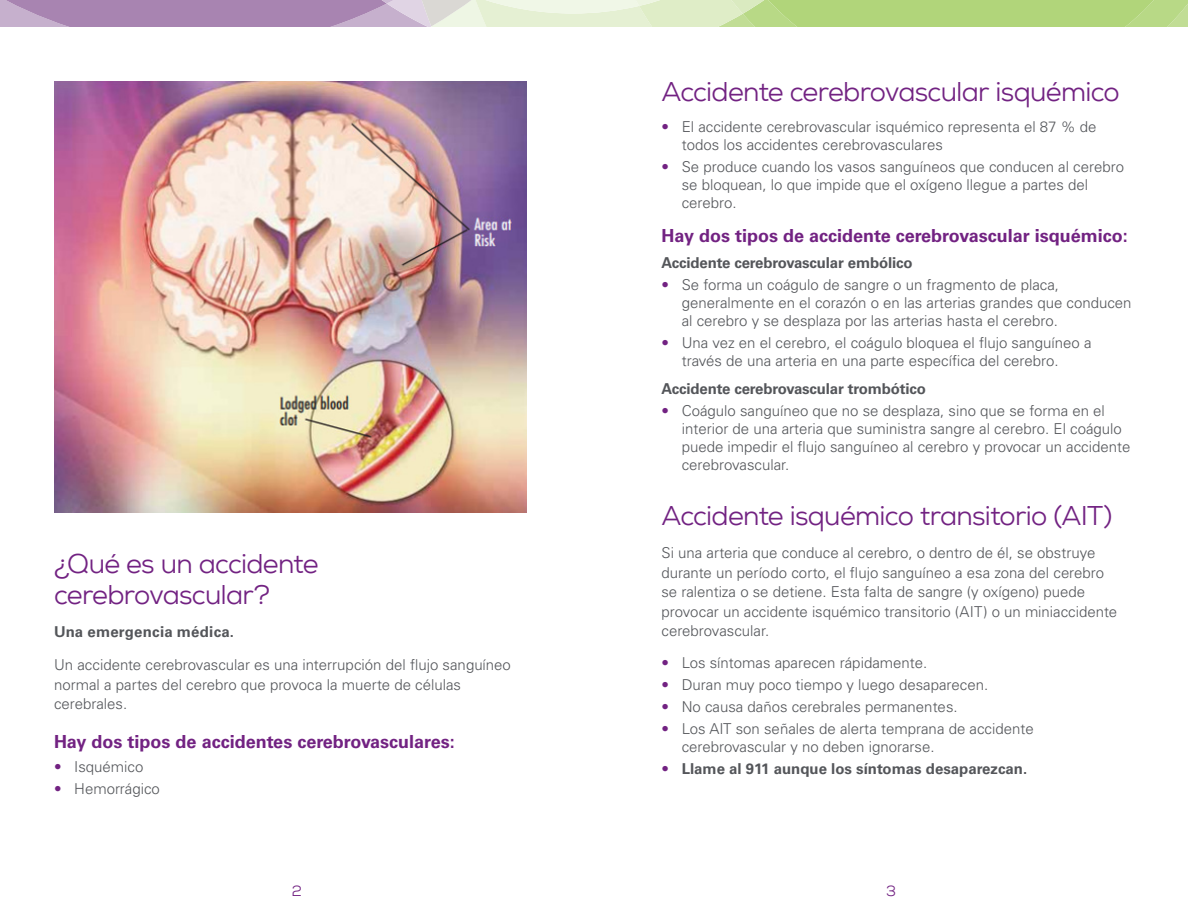
<style>
.page{position:relative;width:1188px;height:918px;background:#fff}
.page>*{position:absolute;margin:0;border:0;box-sizing:border-box;transform-origin:0 0}
.t1{font:27px/31px "Nexa";letter-spacing:-.03em;color:#722282}
.t2{font:700 18px "Univers LT Std";color:#722282}
.t3{font:300 15px/18px "Univers LT Std";color:#54565a}
.t4{font:700 15px "Univers LT Std";letter-spacing:-.01em;color:#54565a}
.t5{font:700 15px "Univers LT Std";letter-spacing:.015em;color:#54565a}
.t6{font:15px "Nexa";color:#722282}
.s1{color:#722282}
.s2{font-weight:300;color:#722282}
</style>
<div class="page">
<svg style="left:0;top:0;width:1188px;height:27px;background:#bfc3a9"></svg>
<img style="left:54px;top:81px;width:472px;height:432px">
<h1 class="t1" style="left:54px;top:549px;width:266px">¿Qué es un accidente cerebrovascular?</h1>
<p class="t5" style="left:54px;top:623px;width:182px">Una emergencia médica.</p>
<p class="t3" style="left:54px;top:655px;width:458px;line-height:19.5px">Un accidente cerebrovascular es una interrupción del flujo sanguíneo normal a partes del cerebro que provoca la muerte de células cerebrales.</p>
<p class="t2" style="left:54px;top:731px;width:402px">Hay dos tipos de accidentes cerebrovasculares:</p>
<p class="t3" style="left:54px;top:758px;width:91px"><span class="s1">•</span> Isquémico</p>
<p class="t3" style="left:54px;top:780px;width:107px"><span class="s1">•</span> Hemorrágico</p>
<h1 class="t1" style="left:662px;top:76px;width:460px">Accidente cerebrovascular isquémico</h1>
<p class="t3" style="left:682px;top:118px;width:416px;text-indent:-20px"><span class="s1">•</span> El accidente cerebrovascular isquémico representa el 87 % de todos los accidentes cerebrovasculares</p>
<p class="t3" style="left:682px;top:158px;width:444px;text-indent:-20px"><span class="s1">•</span> Se produce cuando los vasos sanguíneos que conducen al cerebro se bloquean, lo que impide que el oxígeno llegue a partes del cerebro.</p>
<p class="t2" style="left:662px;top:225px;width:468px">Hay dos tipos de accidente cerebrovascular isquémico:</p>
<p class="t4" style="left:662px;top:254px;width:253px">Accidente cerebrovascular embólico</p>
<p class="t3" style="left:682px;top:275px;width:451px;text-indent:-20px"><span class="s1">•</span> Se forma un coágulo de sangre o un fragmento de placa, generalmente en el corazón o en las arterias grandes que conducen al cerebro y se desplaza por las arterias hasta el cerebro.</p>
<p class="t3" style="left:682px;top:334px;width:411px;text-indent:-20px"><span class="s1">•</span> Una vez en el cerebro, el coágulo bloquea el flujo sanguíneo a través de una arteria en una parte específica del cerebro.</p>
<p class="t4" style="left:662px;top:380px;width:266px">Accidente cerebrovascular trombótico</p>
<p class="t3" style="left:682px;top:401px;width:450px;text-indent:-20px"><span class="s1">•</span> Coágulo sanguíneo que no se desplaza, sino que se forma en el interior de una arteria que suministra sangre al cerebro. El coágulo puede impedir el flujo sanguíneo al cerebro y provocar un accidente cerebrovascular.</p>
<h1 class="t1" style="left:662px;top:500px;width:452px">Accidente isquémico transitorio (AIT)</h1>
<p class="t3" style="left:662px;top:543px;width:457px;line-height:19.5px">Si una arteria que conduce al cerebro, o dentro de él, se obstruye durante un período corto, el flujo sanguíneo a esa zona del cerebro se ralentiza o se detiene. Esta falta de sangre (y oxígeno) puede provocar un accidente isquémico transitorio (AIT) o un miniaccidente cerebrovascular.</p>
<p class="t3" style="left:662px;top:653px;width:267px"><span class="s1">•</span> Los síntomas aparecen rápidamente.</p>
<p class="t3" style="left:662px;top:675px;width:328px"><span class="s1">•</span> Duran muy poco tiempo y luego desaparecen.</p>
<p class="t3" style="left:662px;top:697px;width:298px"><span class="s1">•</span> No causa daños cerebrales permanentes.</p>
<p class="t3" style="left:682px;top:719px;width:353px;text-indent:-20px"><span class="s1">•</span> Los AIT son señales de alerta temprana de accidente cerebrovascular y no deben ignorarse.</p>
<p class="t4" style="left:662px;top:760px;width:367px"><span class="s2">•</span> Llame al 911 aunque los síntomas desaparezcan.</p>
<p class="t6" style="left:292px;top:882px;width:12px">2</p>
<p class="t6" style="left:886px;top:882px;width:11px">3</p>
</div>
